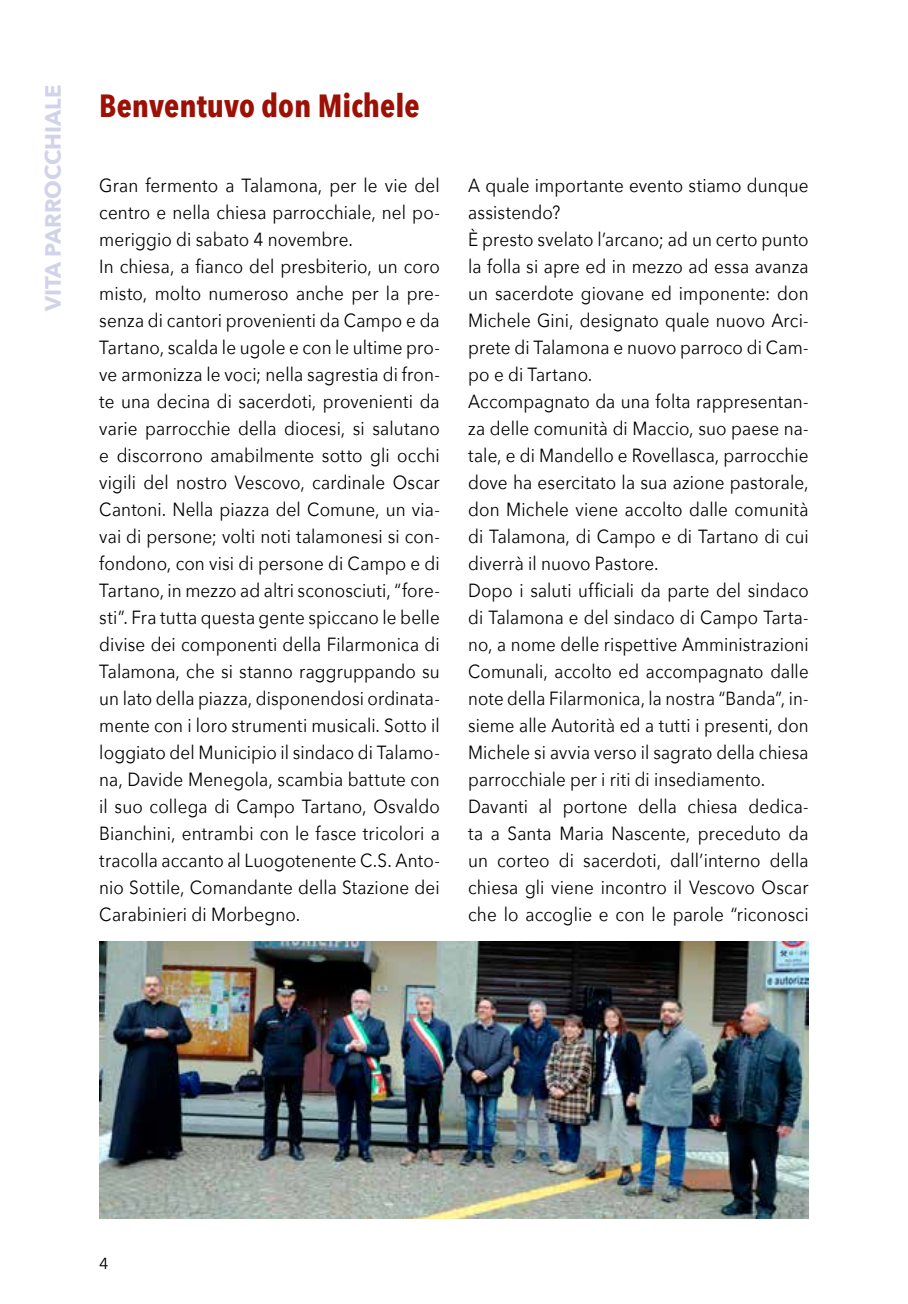
<style>
.page{position:relative;width:908px;height:1304px;background:#fff}
.page>*{position:absolute;margin:0;border:0;box-sizing:border-box;transform-origin:0 0}
.t1{font:700 32px "Avenir Next Condensed";color:#9c1006}
.t2{font:700 22px "Avenir Next";color:#d1d3e8}
.t3{font:19px/27px "Avenir Next";letter-spacing:.005em;color:#000;scale:.9 1}
.t4{font:16px "Avenir Next";color:#000}
</style>
<div class="page">
<img style="left:99px;top:941px;width:709px;height:278px">
<p class="t2" style="left:34px;top:311px;width:228px;rotate:-90deg">VITA PARROCCHIALE</p>
<h1 class="t1" style="left:99px;top:86px;width:321px">Benventuvo don Michele</h1>
<p class="t3" style="left:99px;top:171px;width:380px">Gran fermento a Talamona, per le vie del centro e nella chiesa parrocchiale, nel po&shy;meriggio di sabato 4 novembre.<br>In chiesa, a fianco del presbiterio, un coro misto, molto numeroso anche per la pre&shy;senza di cantori provenienti da Campo e da Tartano, scalda le ugole e con le ultime pro&shy;ve armonizza le voci; nella sagrestia di fron&shy;te una decina di sacerdoti, provenienti da varie parrocchie della diocesi, si salutano e discorrono amabilmente sotto gli occhi vigili del nostro Vescovo, cardinale Oscar Cantoni. Nella piazza del Comune, un via&shy;vai di persone; volti noti talamonesi si con&shy;fondono, con visi di persone di Campo e di Tartano, in mezzo ad altri sconosciuti, “fore&shy;sti”. Fra tutta questa gente spiccano le belle divise dei componenti della Filarmonica di Talamona, che si stanno raggruppando su un lato della piazza, disponendosi ordinata&shy;mente con i loro strumenti musicali. Sotto il loggiato del Municipio il sindaco di Talamo&shy;na, Davide Menegola, scambia battute con il suo collega di Campo Tartano, Osvaldo Bianchini, entrambi con le fasce tricolori a tracolla accanto al Luogotenente C.S. Anto&shy;nio Sottile, Comandante della Stazione dei Carabinieri di Morbegno.</p>
<p class="t3" style="left:468px;top:171px;width:379px">A quale importante evento stiamo dunque assistendo?<br>È presto svelato l’arcano; ad un certo punto la folla si apre ed in mezzo ad essa avanza un sacerdote giovane ed imponente: don Michele Gini, designato quale nuovo Arci&shy;prete di Talamona e nuovo parroco di Cam&shy;po e di Tartano.<br>Accompagnato da una folta rappresentan&shy;za delle comunità di Maccio, suo paese na&shy;tale, e di Mandello e Rovellasca, parrocchie dove ha esercitato la sua azione pastorale, don Michele viene accolto dalle comunità di Talamona, di Campo e di Tartano di cui diverrà il nuovo Pastore.<br>Dopo i saluti ufficiali da parte del sindaco di Talamona e del sindaco di Campo Tarta&shy;no, a nome delle rispettive Amministrazioni Comunali, accolto ed accompagnato dalle note della Filarmonica, la nostra “Banda”, in&shy;sieme alle Autorità ed a tutti i presenti, don Michele si avvia verso il sagrato della chiesa parrocchiale per i riti di insediamento.<br>Davanti al portone della chiesa dedica&shy;ta a Santa Maria Nascente, preceduto da un corteo di sacerdoti, dall’interno della chiesa gli viene incontro il Vescovo Oscar che lo accoglie e con le parole “riconosci</p>
<p class="t4" style="left:99px;top:1250px;width:11px">4</p>
</div>
